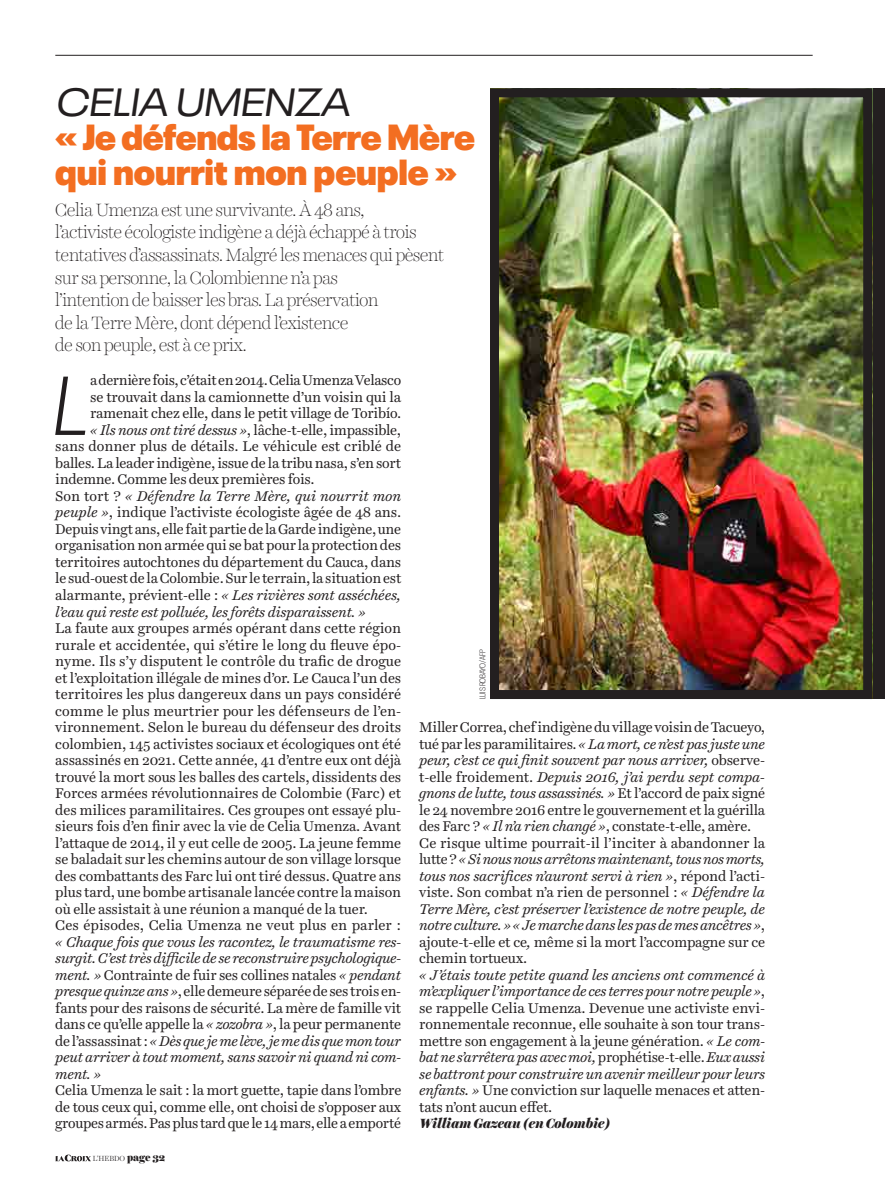
<style>
.page{position:relative;width:885px;height:1191px;background:#fff}
.page>*{position:absolute;margin:0;border:0;box-sizing:border-box;transform-origin:0 0}
.t1{font:300 expanded 82.5px "Neue Plak";color:#231f20}
.t2{font:expanded 39px "Neue Plak";color:#231f20}
.t3{font:900 36px/34.5px "Neue Plak";letter-spacing:-.015em;color:#f36e21}
.t4{font:100 18px/22.5px "Harrietv 2 Display";letter-spacing:-.02em;color:#231f20}
.t5{font:14.25px/16.5px "Harrietv 2 Text";letter-spacing:-.01em;color:#231f20}
.t6{font:italic 14.25px/16.5px "Harrietv 2 Text";letter-spacing:-.015em;color:#231f20;text-align:justify}
.t7{font:italic 900 13.5px "Harrietv 2 Display";letter-spacing:-.015em;color:#231f20}
.t8{font:300 condensed 8.25px "Neue Plak";letter-spacing:-.015em;color:#231f20}
.t9{font:300 7.5px "Harrietv 2 Display";color:#231f20}
.s1{font-style:italic}
.s2{font-style:normal}
.s3{font-weight:900;font-size:10.5px}
</style>
<div class="page">
<div style="left:852px;top:88px;width:32px;height:611px;background:#231f20"></div>
<img style="left:500px;top:98px;width:362px;height:591px">
<div style="left:490px;top:88px;width:382px;height:611px;border:9px solid #231f20"></div>
<hr style="left:55px;top:55px;width:757px;height:1px;background:#231f20">
<svg style="left:55px;top:1154px;width:36px;height:7px"></svg>
<h2 class="t2" style="left:55px;top:71px;width:303px">CELIA UMENZA</h2>
<h3 class="t3" style="left:55px;top:116px;width:421px">« Je défends la Terre Mère qui nourrit mon peuple »</h3>
<p class="t4" style="left:55px;top:199px;width:390px">Celia Umenza est une survivante. À 48 ans,<br>l’activiste écologiste indigène a déjà échappé à trois tentatives d’assassinats. Malgré les menaces qui pèsent sur sa personne, la Colombienne n’a pas<br>l’intention de baisser les bras. La préservation<br>de la Terre Mère, dont dépend l’existence<br>de son peuple, est à ce prix.</p>
<h1 class="t1" style="left:49px;top:342px;width:54px">L</h1>
<p class="t5" style="left:90px;top:372px;width:312px">a dernière fois, c’était en 2014. Celia Umenza Velasco</p>
<p class="t5" style="left:90px;top:389px;width:312px">se trouvait dans la camionnette d’un voisin qui la</p>
<p class="t5" style="left:90px;top:405px;width:313px">ramenait chez elle, dans le petit village de Toribío.</p>
<p class="t5" style="left:90px;top:422px;width:312px"><span class="s1">« Ils nous ont tiré dessus »</span>, lâche-t-elle, impassible,</p>
<p class="t5" style="left:55px;top:438px;width:347px">sans donner plus de détails. Le véhicule est criblé de</p>
<p class="t5" style="left:55px;top:455px;width:347px">balles. La leader indigène, issue de la tribu nasa, s’en sort</p>
<p class="t5" style="left:55px;top:471px;width:261px">indemne. Comme les deux premières fois.</p>
<p class="t6" style="left:55px;top:488px;width:347px"><span class="s2">Son tort ?</span> « Défendre la Terre Mère, qui nourrit mon</p>
<p class="t5" style="left:55px;top:504px;width:347px"><span class="s1">peuple »</span>, indique l’activiste écologiste âgée de 48 ans.</p>
<p class="t5" style="left:55px;top:521px;width:347px">Depuis vingt ans, elle fait partie de la Garde indigène, une</p>
<p class="t5" style="left:55px;top:537px;width:347px">organisation non armée qui se bat pour la protection des</p>
<p class="t5" style="left:55px;top:554px;width:347px">territoires autochtones du département du Cauca, dans</p>
<p class="t5" style="left:55px;top:570px;width:347px">le sud-ouest de la Colombie. Sur le terrain, la situation est</p>
<p class="t6" style="left:55px;top:587px;width:347px"><span class="s2">alarmante, prévient-elle :</span> « Les rivières sont asséchées,</p>
<p class="t6" style="left:55px;top:603px;width:312px">l’eau qui reste est polluée, les forêts disparaissent. »</p>
<p class="t5" style="left:55px;top:620px;width:347px">La faute aux groupes armés opérant dans cette région rurale et accidentée, qui s’étire le long du fleuve épo&shy;nyme. Ils s’y disputent le contrôle du trafic de drogue et l’exploitation illégale de mines d’or. Le Cauca l’un des territoires les plus dangereux dans un pays considéré comme le plus meurtrier pour les défenseurs de l’en&shy;vironnement. Selon le bureau du défenseur des droits colombien, 145 activistes sociaux et écologiques ont été assassinés en 2021. Cette année, 41 d’entre eux ont déjà trouvé la mort sous les balles des cartels, dissidents des Forces armées révolutionnaires de Colombie (Farc) et des milices paramilitaires. Ces groupes ont essayé plu&shy;sieurs fois d’en finir avec la vie de Celia Umenza. Avant l’attaque de 2014, il y eut celle de 2005. La jeune femme se baladait sur les chemins autour de son village lorsque des combattants des Farc lui ont tiré dessus. Quatre ans plus tard, une bombe artisanale lancée contre la maison où elle assistait à une réunion a manqué de la tuer.<br>Ces épisodes, Celia Umenza ne veut plus en parler :</p>
<p class="t6" style="left:55px;top:933px;width:347px">« Chaque fois que vous les racontez, le traumatisme res&shy;surgit. C’est très difficile de se reconstruire psychologique&shy;ment. » <span class="s2">Contrainte de fuir ses collines natales</span> « pendant presque quinze ans »<span class="s2">,elle demeure séparée de ses trois en&shy;fants pour des raisons de sécurité. La mère de famille vit dans ce qu’elle appelle la</span> « zozobra »<span class="s2">, la peur permanente de l’assassinat :</span> « Dès que je me lève, je me dis que mon tour peut arriver à tout moment, sans savoir ni quand ni com&shy;ment. »</p>
<p class="t5" style="left:55px;top:1082px;width:347px;text-align:justify">Celia Umenza le sait : la mort guette, tapie dans l’ombre de tous ceux qui, comme elle, ont choisi de s’opposer aux groupes armés. Pas plus tard que le 14 mars, elle a emporté</p>
<p class="t8" style="left:476px;top:699px;width:51px;rotate:-90deg">LUIS ROBAYO/AFP</p>
<p class="t5" style="left:419px;top:719px;width:347px">Miller Correa, chef indigène du village voisin de Tacueyo, tué par les paramilitaires. <span class="s1">« La mort, ce n’est pas juste une peur, c’est ce qui finit souvent par nous arriver,</span> observe&shy;t-elle froidement. <span class="s1">Depuis 2016, j’ai perdu sept compa&shy;gnons de lutte, tous assassinés. »</span> Et l’accord de paix signé le 24 novembre 2016 entre le gouvernement et la guérilla des Farc ? <span class="s1">« Il n’a rien changé »</span>, constate-t-elle, amère.<br>Ce risque ultime pourrait-il l’inciter à abandonner la lutte ? <span class="s1">« Si nous nous arrêtons maintenant, tous nos morts, tous nos sacrifices n’auront servi à rien »</span>, répond l’acti&shy;viste. Son combat n’a rien de personnel : <span class="s1">« Défendre la Terre Mère, c’est préserver l’existence de notre peuple, de notre culture. »« Je marche dans les pas de mes ancêtres »</span>, ajoute-t-elle et ce<span class="s1">,</span> même si la mort l’accompagne sur ce chemin tortueux.</p>
<p class="t5" style="left:419px;top:966px;width:347px;text-align:justify"><span class="s1">« J’étais toute petite quand les anciens ont commencé à m’expliquer l’importance de ces terres pour notre peuple »</span>, se rappelle Celia Umenza. Devenue une activiste envi&shy;ronnementale reconnue, elle souhaite à son tour trans&shy;mettre son engagement à la jeune génération. <span class="s1">« Le com&shy;bat ne s’arrêtera pas avec moi,</span> prophétise-t-elle. <span class="s1">Eux aussi se battront pour construire un avenir meilleur pour leurs enfants. »</span> Une conviction sur laquelle menaces et atten&shy;tats n’ont aucun effet.</p>
<p class="t7" style="left:419px;top:1114px;width:192px">William Gazeau (en Colombie)</p>
<p class="t9" style="left:93px;top:1153px;width:74px">L’HEBDO <span class="s3">page 32</span></p>
</div>
